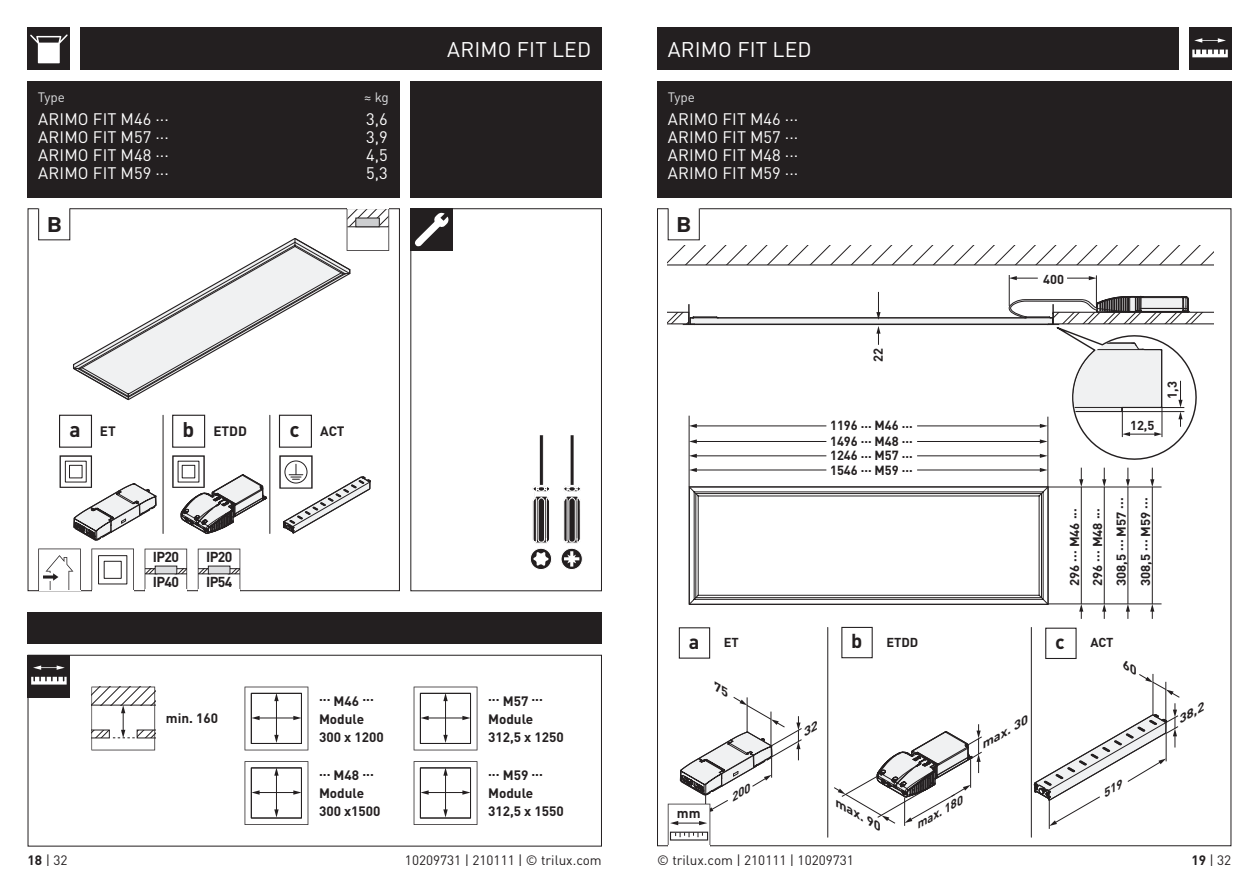
<style>
.page{position:relative;width:1259px;height:893px;background:#fff}
.page>*{position:absolute;margin:0;border:0;box-sizing:border-box;transform-origin:0 0}
.t1{font:21px "DIN Pro";letter-spacing:.01em;color:#fff}
.t2{font:700 21px "DIN Pro";color:#231f20;scale:1.11 1}
.t3{font:700 19.95px "DIN Pro";color:#231f20}
.t4{font:16.5px/18px "DIN Pro";letter-spacing:.01em;color:#fff;text-align:justify}
.t5{font:700 14.25px "DIN Pro";letter-spacing:-.05em;color:#231f20}
.t6{font:700 13.5px/22.5px "DIN Pro";color:#231f20}
.t7{font:13.5px "DIN Pro";color:#231f20}
.t8{font:13.5px "DIN Pro";color:#dcdddf}
.t9{font:700 13.2px/15.6px "DIN Pro";color:#231f20}
.t10{font:700 12.9px "DIN Pro";color:#231f20}
.t11{font:700 12.75px/23px "DIN Pro";color:#231f20}
.t12{font:italic 700 11.1px "DIN Pro";color:#231f20;scale:1.33 1}
.t13{font:italic 700 11.1px "DIN Pro";color:#231f20;scale:1.15 1}
.s1{font-size:21px}
.s2{font-size:19.95px}
.s3{font-weight:700}
</style>
<div class="page">
<div style="left:81px;top:28px;width:521px;height:42px;background:#231f20"></div>
<div style="left:657px;top:28px;width:521px;height:42px;background:#231f20"></div>
<div style="left:28px;top:655px;width:574px;height:191px;border:1px solid #231f20"></div>
<div style="left:657px;top:81px;width:574px;height:117px;background:#231f20"></div>
<svg style="left:668px;top:245px;width:545px;height:20px"></svg>
<hr style="left:1096px;top:275px;width:1px;height:30px;background:#231f20">
<hr style="left:1009px;top:275px;width:1px;height:31px;background:#231f20">
<svg style="left:1067px;top:276px;width:29px;height:4px"></svg>
<svg style="left:1009px;top:276px;width:28px;height:4px"></svg>
<svg style="left:668px;top:292px;width:545px;height:327px"></svg>
<div style="left:679px;top:627px;width:31px;height:32px;border:1px solid #231f20"></div>
<div style="left:841px;top:627px;width:31px;height:31px;border:1px solid #231f20"></div>
<div style="left:1045px;top:628px;width:31px;height:31px;border:1px solid #231f20"></div>
<hr style="left:827px;top:627px;width:1px;height:210px;background:#231f20">
<hr style="left:1031px;top:627px;width:1px;height:210px;background:#231f20">
<svg style="left:834px;top:724px;width:148px;height:102px"></svg>
<div style="left:59px;top:415px;width:33px;height:33px;border:1px solid #231f20"></div>
<div style="left:172px;top:415px;width:33px;height:33px;border:1px solid #231f20"></div>
<hr style="left:163px;top:415px;width:1px;height:118px;background:#231f20">
<div style="left:279px;top:415px;width:33px;height:33px;border:1px solid #231f20"></div>
<hr style="left:270px;top:415px;width:1px;height:118px;background:#231f20">
<svg style="left:91px;top:687px;width:64px;height:63px"></svg>
<svg style="left:244px;top:687px;width:64px;height:63px"></svg>
<hr style="left:251px;top:693px;width:1px;height:50px;background:#231f20">
<hr style="left:301px;top:693px;width:1px;height:50px;background:#231f20">
<hr style="left:251px;top:693px;width:50px;height:1px;background:#231f20">
<hr style="left:251px;top:743px;width:50px;height:1px;background:#231f20">
<svg style="left:414px;top:687px;width:63px;height:63px"></svg>
<hr style="left:420px;top:693px;width:1px;height:50px;background:#231f20">
<hr style="left:470px;top:693px;width:1px;height:50px;background:#231f20">
<hr style="left:420px;top:693px;width:50px;height:1px;background:#231f20">
<hr style="left:420px;top:743px;width:50px;height:1px;background:#231f20">
<svg style="left:244px;top:761px;width:64px;height:64px"></svg>
<hr style="left:251px;top:768px;width:1px;height:50px;background:#231f20">
<hr style="left:301px;top:768px;width:1px;height:50px;background:#231f20">
<hr style="left:251px;top:768px;width:50px;height:1px;background:#231f20">
<hr style="left:251px;top:818px;width:50px;height:1px;background:#231f20">
<svg style="left:414px;top:761px;width:63px;height:64px"></svg>
<hr style="left:420px;top:768px;width:1px;height:50px;background:#231f20">
<hr style="left:470px;top:768px;width:1px;height:50px;background:#231f20">
<hr style="left:420px;top:768px;width:50px;height:1px;background:#231f20">
<hr style="left:420px;top:818px;width:50px;height:1px;background:#231f20">
<div style="left:28px;top:655px;width:42px;height:42px;background:#231f20"></div>
<svg style="left:33px;top:665px;width:32px;height:5px"></svg>
<svg style="left:31px;top:677px;width:36px;height:8px"></svg>
<div style="left:28px;top:28px;width:42px;height:42px;background:#231f20"></div>
<svg style="left:30px;top:34px;width:38px;height:29px"></svg>
<div style="left:1188px;top:28px;width:43px;height:42px;background:#231f20"></div>
<svg style="left:1194px;top:38px;width:32px;height:5px"></svg>
<svg style="left:1192px;top:50px;width:35px;height:7px"></svg>
<div style="left:28px;top:81px;width:372px;height:117px;background:#231f20"></div>
<div style="left:410px;top:81px;width:192px;height:117px;background:#231f20"></div>
<svg style="left:38px;top:549px;width:43px;height:42px"></svg>
<hr style="left:39px;top:590px;width:41px;height:1px;background:#fff">
<svg style="left:91px;top:549px;width:43px;height:42px"></svg>
<div style="left:98px;top:555px;width:29px;height:29px;border:1px solid #231f20"></div>
<div style="left:104px;top:561px;width:18px;height:18px;border:1px solid #231f20"></div>
<hr style="left:92px;top:590px;width:41px;height:1px;background:#fff">
<div style="left:410px;top:208px;width:192px;height:383px;border:1px solid #231f20"></div>
<div style="left:28px;top:612px;width:574px;height:32px;background:#231f20"></div>
<div style="left:410px;top:208px;width:43px;height:43px;background:#231f20"></div>
<svg style="left:415px;top:213px;width:34px;height:34px"></svg>
<svg style="left:73px;top:208px;width:316px;height:192px"></svg>
<div style="left:356px;top:218px;width:23px;height:9px;background:#cdced0"></div>
<div style="left:356px;top:218px;width:23px;height:9px;border:1px solid #231f20"></div>
<hr style="left:347px;top:208px;width:41px;height:1px;background:#fff">
<svg style="left:563px;top:435px;width:17px;height:108px"></svg>
<svg style="left:532px;top:435px;width:18px;height:108px"></svg>
<svg style="left:561px;top:548px;width:21px;height:21px"></svg>
<div style="left:561px;top:548px;width:22px;height:22px;border:1px solid #fff;border-radius:50%"></div>
<svg style="left:564px;top:551px;width:15px;height:16px"></svg>
<svg style="left:530px;top:548px;width:21px;height:21px"></svg>
<div style="left:530px;top:548px;width:22px;height:22px;border:1px solid #fff;border-radius:50%"></div>
<svg style="left:533px;top:552px;width:15px;height:14px"></svg>
<svg style="left:198px;top:549px;width:42px;height:40px"></svg>
<div style="left:208px;top:566px;width:22px;height:8px;background:#dcdddf"></div>
<svg style="left:145px;top:549px;width:42px;height:40px"></svg>
<div style="left:155px;top:566px;width:22px;height:8px;background:#dcdddf"></div>
<svg style="left:177px;top:460px;width:90px;height:74px"></svg>
<div style="left:182px;top:465px;width:13px;height:13px;border:1px solid #231f20"></div>
<div style="left:172px;top:455px;width:33px;height:33px;border:1px solid #231f20"></div>
<svg style="left:64px;top:460px;width:93px;height:81px"></svg>
<div style="left:69px;top:465px;width:13px;height:13px;border:1px solid #231f20"></div>
<div style="left:60px;top:455px;width:32px;height:33px;border:1px solid #231f20"></div>
<svg style="left:283px;top:460px;width:88px;height:74px"></svg>
<div style="left:279px;top:455px;width:34px;height:34px;border:1px solid #231f20"></div>
<svg style="left:668px;top:697px;width:149px;height:149px"></svg>
<svg style="left:1033px;top:674px;width:146px;height:155px"></svg>
<p class="t8" style="left:38px;top:87px;width:29px">Type</p>
<p class="t8" style="left:364px;top:87px;width:26px">≈ kg</p>
<p class="t4" style="left:38px;top:109px;width:132px">ARIMO FIT M46 ...</p>
<p class="t4" style="left:366px;top:109px;width:23px">3,6</p>
<p class="t4" style="left:38px;top:127px;width:132px">ARIMO FIT M57 ...</p>
<p class="t4" style="left:366px;top:127px;width:23px">3,9</p>
<p class="t4" style="left:38px;top:145px;width:132px">ARIMO FIT M48 ...</p>
<p class="t4" style="left:366px;top:145px;width:23px">4,5</p>
<p class="t4" style="left:38px;top:163px;width:132px">ARIMO FIT M59 ...</p>
<p class="t4" style="left:366px;top:163px;width:23px">5,3</p>
<p class="t1" style="left:447px;top:33px;width:145px">ARIMO FIT LED</p>
<p class="t1" style="left:668px;top:33px;width:145px">ARIMO FIT LED</p>
<p class="t8" style="left:668px;top:87px;width:29px">Type</p>
<p class="t4" style="left:668px;top:109px;width:132px">ARIMO FIT M46 ...<br>ARIMO FIT M57 ...<br>ARIMO FIT M48 ...<br>ARIMO FIT M59 ...</p>
<p class="t2" style="left:47px;top:208px;width:15px">B</p>
<p class="t2" style="left:676px;top:208px;width:15px">B</p>
<p class="t10" style="left:1043px;top:269px;width:22px">400</p>
<p class="t6" style="left:69px;top:419px;width:48px"><span class="s1">a</span> ET</p>
<p class="t6" style="left:183px;top:419px;width:66px"><span class="s1">b</span> ETDD</p>
<p class="t6" style="left:289px;top:419px;width:57px"><span class="s1">c</span> ACT</p>
<p class="t5" style="left:153px;top:546px;width:28px">IP20</p>
<p class="t5" style="left:153px;top:571px;width:28px">IP40</p>
<p class="t5" style="left:206px;top:547px;width:28px">IP20</p>
<p class="t5" style="left:206px;top:572px;width:28px">IP54</p>
<p class="t6" style="left:166px;top:705px;width:54px">min. 160</p>
<p class="t6" style="left:319px;top:684px;width:56px">... M46 ...<br>Module</p>
<p class="t6" style="left:319px;top:725px;width:66px">300 x 1200</p>
<p class="t6" style="left:319px;top:759px;width:56px">... M48 ...<br>Module</p>
<p class="t6" style="left:319px;top:799px;width:63px">300 x1500</p>
<p class="t10" style="left:868px;top:362px;width:15px;rotate:-90deg">22</p>
<p class="t9" style="left:830px;top:417px;width:84px">1196 ... M46 ...<br>1496 ... M48 ...</p>
<p class="t9" style="left:830px;top:448px;width:84px;line-height:14.1px">1246 ... M57 ...<br>1546 ... M59 ...</p>
<p class="t6" style="left:488px;top:684px;width:56px">... M57 ...<br>Module</p>
<p class="t6" style="left:488px;top:725px;width:77px">312,5 x 1250</p>
<p class="t10" style="left:689px;top:632px;width:52px"><span class="s2">a</span> ET</p>
<p class="t10" style="left:851px;top:632px;width:69px"><span class="s2">b</span> ETDD</p>
<p class="t6" style="left:488px;top:759px;width:56px">... M59 ...<br>Module</p>
<p class="t6" style="left:488px;top:799px;width:77px">312,5 x 1550</p>
<p class="t6" style="left:677px;top:801px;width:25px">mm</p>
<p class="t12" style="left:841px;top:795px;width:41px;rotate:30deg">max. 90</p>
<p class="t13" style="left:911px;top:818px;width:47px;rotate:-30deg">max. 180</p>
<p class="t12" style="left:976px;top:738px;width:41px;rotate:-30deg">max. 30</p>
<p class="t10" style="left:1130px;top:415px;width:26px">12,5</p>
<p class="t10" style="left:1162px;top:399px;width:19px;rotate:-90deg">1,3</p>
<p class="t11" style="left:1061px;top:586px;width:79px;rotate:-90deg">296 ... M46 ...<br>296 ... M48 ...</p>
<p class="t11" style="left:1108px;top:586px;width:90px;line-height:24.5px;rotate:-90deg">308,5 ... M57 ...<br>308,5 ... M59 ...</p>
<p class="t3" style="left:1055px;top:626px;width:11px">c</p>
<p class="t10" style="left:1090px;top:633px;width:25px">ACT</p>
<p class="t12" style="left:1173px;top:713px;width:23px;rotate:-30deg">38,2</p>
<p class="t7" style="left:28px;top:850px;width:41px"><span class="s3">18</span> | 32</p>
<p class="t7" style="left:405px;top:850px;width:198px">10209731 | 210111 | © trilux.com</p>
<p class="t7" style="left:657px;top:850px;width:198px">© trilux.com | 210111 | 10209731</p>
<p class="t7" style="left:1191px;top:850px;width:41px"><span class="s3">19</span> | 32</p>
</div>
